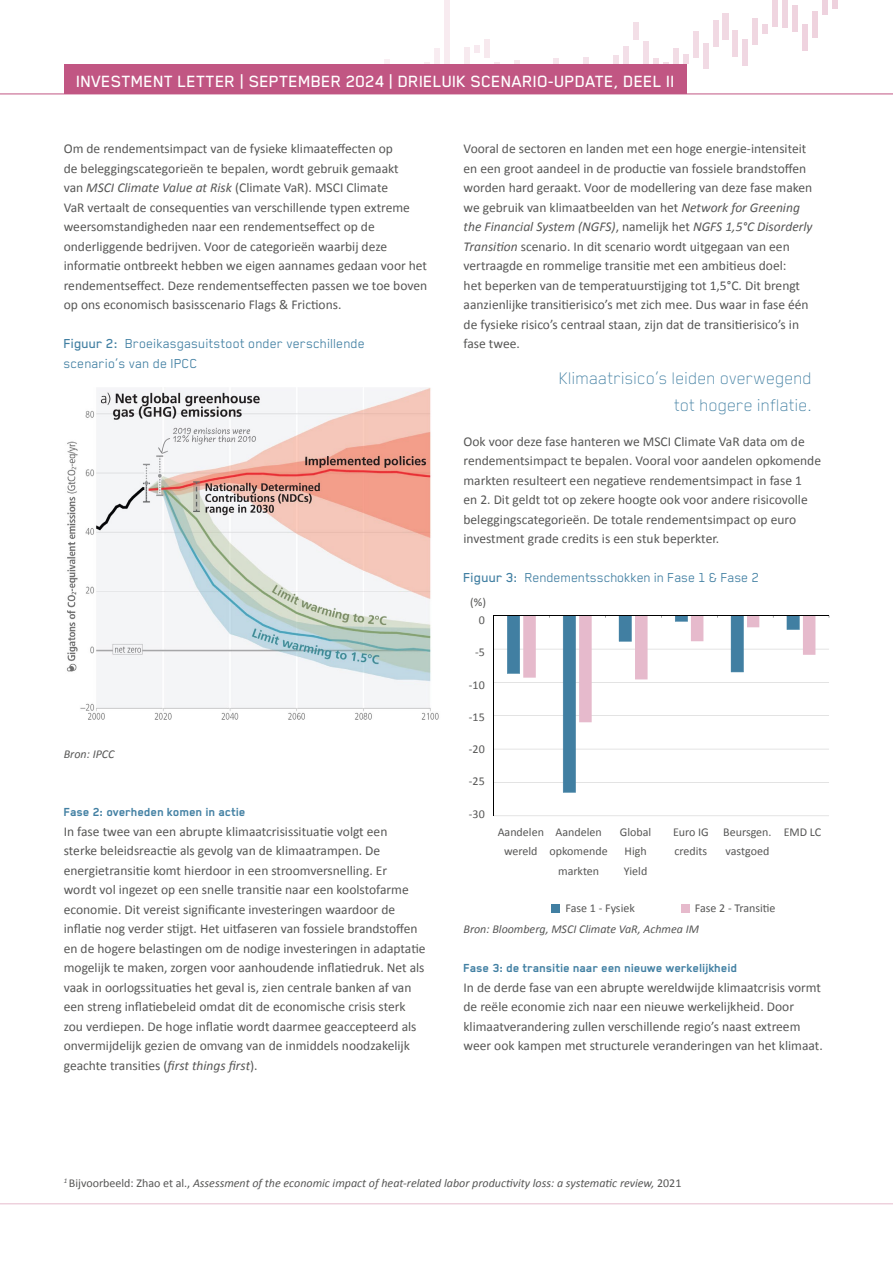
<style>
.page{position:relative;width:893px;height:1263px;background:#fff}
.page>*{position:absolute;margin:0;border:0;box-sizing:border-box;transform-origin:0 0}
.t1{font:100 19.5px/27px "Blender Pro";color:#417fa2;text-align:right}
.kop{font:500 18.75px "Blender Pro";color:#fff}
.Naam_grafiek{font:15px "Blender Pro";color:#417fa2}
.body{font:13.5px/19.5px "Calibri";color:#575756}
.Subkopje{font:700 13.5px "Blender Pro";color:#417fa2}
.Bron{font:italic 12px "Calibri";color:#575756}
.grafiek_8pt{font:12px/19.5px "Calibri";color:#575756;text-align:center}
.body-2{font:12px "Calibri";color:#575756}
.s1{font-style:italic}
.s2{font-weight:500}
.s3{font-style:normal}
</style>
<div class="page">
<hr style="left:0;top:1203px;width:893px;height:1px;background:#e6bbcd">
<div style="left:385px;top:59px;width:5px;height:26px;background:#f9eff3"></div>
<div style="left:424px;top:63px;width:5px;height:26px;background:#f8edf1"></div>
<div style="left:434px;top:49px;width:5px;height:26px;background:#f8ecf1"></div>
<div style="left:444px;top:0;width:5px;height:66px;background:#f8ebf0"></div>
<div style="left:464px;top:47px;width:5px;height:26px;background:#f7eaef"></div>
<svg style="left:474px;top:46px;width:5px;height:6px"></svg>
<div style="left:484px;top:39px;width:5px;height:19px;background:#f7e9ee"></div>
<div style="left:494px;top:63px;width:5px;height:26px;background:#f6e8ee"></div>
<div style="left:514px;top:60px;width:5px;height:26px;background:#f6e7ed"></div>
<div style="left:554px;top:58px;width:5px;height:26px;background:#f5e4eb"></div>
<div style="left:584px;top:57px;width:5px;height:26px;background:#f4e2ea"></div>
<div style="left:613px;top:55px;width:6px;height:26px;background:#f3e0e8"></div>
<div style="left:623px;top:47px;width:5px;height:25px;background:#f3dfe8"></div>
<div style="left:633px;top:22px;width:5px;height:17px;background:#f3dfe7"></div>
<div style="left:643px;top:41px;width:5px;height:26px;background:#f3dee7"></div>
<div style="left:653px;top:59px;width:5px;height:25px;background:#f3dde6"></div>
<div style="left:663px;top:62px;width:5px;height:26px;background:#f2dde6"></div>
<div style="left:673px;top:49px;width:5px;height:26px;background:#f2dce5"></div>
<svg style="left:683px;top:54px;width:5px;height:10px"></svg>
<div style="left:693px;top:32px;width:5px;height:26px;background:#f2dbe4"></div>
<div style="left:703px;top:43px;width:5px;height:26px;background:#f1dae4"></div>
<div style="left:713px;top:20px;width:5px;height:26px;background:#f1d9e3"></div>
<div style="left:723px;top:13px;width:5px;height:26px;background:#f1d9e3"></div>
<div style="left:733px;top:31px;width:5px;height:26px;background:#f1d8e2"></div>
<div style="left:743px;top:40px;width:5px;height:25px;background:#f0d7e2"></div>
<div style="left:753px;top:19px;width:5px;height:25px;background:#f0d7e1"></div>
<svg style="left:763px;top:25px;width:5px;height:9px"></svg>
<div style="left:773px;top:1px;width:5px;height:26px;background:#f0d5e0"></div>
<div style="left:783px;top:0;width:5px;height:28px;background:#efd5e0"></div>
<div style="left:793px;top:6px;width:5px;height:26px;background:#efd4df"></div>
<div style="left:802px;top:24px;width:6px;height:26px;background:#efd3df"></div>
<div style="left:812px;top:12px;width:5px;height:25px;background:#efd3de"></div>
<div style="left:822px;top:0;width:5px;height:15px;background:#eed2de"></div>
<svg style="left:832px;top:0;width:5px;height:8px"></svg>
<hr style="left:0;top:94px;width:893px;height:1px;background:#c15683">
<div style="left:552px;top:904px;width:8px;height:8px;background:#417fa2"></div>
<div style="left:681px;top:904px;width:8px;height:8px;background:#e6bacc"></div>
<div style="left:64px;top:64px;width:623px;height:30px;background:#c15683"></div>
<hr style="left:493px;top:815px;width:336px;height:1px;background:#ccc">
<hr style="left:493px;top:782px;width:336px;height:1px;background:#ccc">
<hr style="left:493px;top:749px;width:336px;height:1px;background:#ccc">
<hr style="left:493px;top:715px;width:336px;height:1px;background:#ccc">
<hr style="left:493px;top:682px;width:336px;height:1px;background:#ccc">
<hr style="left:493px;top:649px;width:336px;height:1px;background:#ccc">
<svg style="left:507px;top:616px;width:293px;height:176px"></svg>
<hr style="left:493px;top:615px;width:1px;height:201px;background:#000">
<hr style="left:493px;top:615px;width:336px;height:1px;background:#000">
<svg style="left:523px;top:616px;width:292px;height:106px"></svg>
<img style="left:66px;top:387px;width:373px;height:333px">
<p class="kop" style="left:77px;top:72px;width:600px">INVESTMENT LETTER | SEPTEMBER 2024 | DRIELUIK SCENARIO-UPDATE, DEEL II</p>
<p class="body" style="left:64px;top:139px;width:365px">Om de rendementsimpact van de fysieke klimaateffecten op<br>de beleggingscategorieën te bepalen, wordt gebruik gemaakt<br>van <span class="s1">MSCI Climate Value at Risk</span> (Climate VaR). MSCI Climate<br>VaR vertaalt de consequenties van verschillende typen extreme weersomstandigheden naar een rendementseffect op de onderliggende bedrijven. Voor de categorieën waarbij deze informatie ontbreekt hebben we eigen aannames gedaan voor het rendementseffect. Deze rendementseffecten passen we toe boven op ons economisch basisscenario Flags &amp; Frictions.</p>
<p class="body" style="left:464px;top:139px;width:350px">Vooral de sectoren en landen met een hoge energie-intensiteit en een groot aandeel in de productie van fossiele brandstoffen worden hard geraakt. Voor de modellering van deze fase maken we gebruik van klimaatbeelden van het <span class="s1">Network for Greening the Financial System (NGFS)</span>, namelijk het <span class="s1">NGFS 1,5°C Disorderly Transition</span> scenario. In dit scenario wordt uitgegaan van een vertraagde en rommelige transitie met een ambitieus doel:<br>het beperken van de temperatuurstijging tot 1,5°C. Dit brengt aanzienlijke transitierisico’s met zich mee. Dus waar in fase één de fysieke risico’s centraal staan, zijn dat de transitierisico’s in</p>
<p class="Naam_grafiek" style="left:64px;top:335px;width:303px"><span class="s2">Figuur 2:</span> Broeikasgasuitstoot onder verschillende</p>
<p class="body" style="left:464px;top:334px;width:58px">fase twee.</p>
<p class="Naam_grafiek" style="left:64px;top:355px;width:135px">scenario’s van de IPCC</p>
<p class="t1" style="left:559px;top:364px;width:255px">Klimaatrisico’s leiden overwegend tot hogere inflatie.</p>
<p class="body" style="left:463px;top:431px;width:359px">Ook voor deze fase hanteren we MSCI Climate VaR data om de rendementsimpact te bepalen. Vooral voor aandelen opkomende markten resulteert een negatieve rendementsimpact in fase 1<br>en 2. Dit geldt tot op zekere hoogte ook voor andere risicovolle beleggingscategorieën. De totale rendementsimpact op euro investment grade credits is een stuk beperkter.</p>
<p class="Naam_grafiek" style="left:464px;top:569px;width:297px"><span class="s2">Figuur 3:</span> Rendementsschokken in Fase 1 &amp; Fase 2</p>
<p class="Bron" style="left:64px;top:745px;width:52px">Bron: IPCC</p>
<p class="Subkopje" style="left:64px;top:805px;width:183px">Fase 2: overheden komen in actie</p>
<p class="body" style="left:64px;top:821px;width:363px">In fase twee van een abrupte klimaatcrisissituatie volgt een<br>sterke beleidsreactie als gevolg van de klimaatrampen. De energietransitie komt hierdoor in een stroomversnelling. Er<br>wordt vol ingezet op een snelle transitie naar een koolstofarme economie. Dit vereist significante investeringen waardoor de inflatie nog verder stijgt. Het uitfaseren van fossiele brandstoffen en de hogere belastingen om de nodige investeringen in adaptatie mogelijk te maken, zorgen voor aanhoudende inflatiedruk. Net als vaak in oorlogssituaties het geval is, zien centrale banken af van een streng inflatiebeleid omdat dit de economische crisis sterk zou verdiepen. De hoge inflatie wordt daarmee geaccepteerd als onvermijdelijk gezien de omvang van de inmiddels noodzakelijk geachte transities (<span class="s1">first things first</span>).</p>
<p class="body-2" style="left:470px;top:595px;width:17px">(%)</p>
<p class="grafiek_8pt" style="left:479px;top:610px;width:8px">0</p>
<p class="grafiek_8pt" style="left:475px;top:643px;width:11px">-5</p>
<p class="grafiek_8pt" style="left:469px;top:675px;width:17px">-10</p>
<p class="grafiek_8pt" style="left:469px;top:707px;width:17px">-15</p>
<p class="grafiek_8pt" style="left:469px;top:739px;width:17px">-20</p>
<p class="grafiek_8pt" style="left:469px;top:772px;width:17px">-25</p>
<p class="grafiek_8pt" style="left:469px;top:804px;width:17px">-30</p>
<p class="grafiek_8pt" style="left:555px;top:822px;width:48px">Aandelen</p>
<p class="grafiek_8pt" style="left:784px;top:822px;width:39px">EMD LC</p>
<p class="grafiek_8pt" style="left:550px;top:841px;width:60px">opkomende</p>
<p class="grafiek_8pt" style="left:558px;top:861px;width:43px">markten</p>
<p class="grafiek_8pt" style="left:498px;top:822px;width:48px">Aandelen wereld</p>
<p class="grafiek_8pt" style="left:620px;top:822px;width:33px">Global</p>
<p class="grafiek_8pt" style="left:673px;top:822px;width:37px">Euro IG</p>
<p class="grafiek_8pt" style="left:674px;top:842px;width:34px">credits</p>
<p class="grafiek_8pt" style="left:723px;top:822px;width:50px">Beursgen.</p>
<p class="grafiek_8pt" style="left:726px;top:842px;width:45px">vastgoed</p>
<p class="grafiek_8pt" style="left:624px;top:842px;width:24px">High</p>
<p class="grafiek_8pt" style="left:624px;top:861px;width:25px">Yield</p>
<p class="body-2" style="left:566px;top:901px;width:71px">Fase 1 - Fysiek</p>
<p class="body-2" style="left:695px;top:901px;width:82px">Fase 2 - Transitie</p>
<p class="Bron" style="left:463px;top:921px;width:237px">Bron: Bloomberg, MSCI Climate VaR, Achmea IM</p>
<p class="Subkopje" style="left:463px;top:961px;width:275px">Fase 3: de transitie naar een nieuwe werkelijkheid</p>
<p class="body" style="left:463px;top:977px;width:361px">In de derde fase van een abrupte wereldwijde klimaatcrisis vormt de reële economie zich naar een nieuwe werkelijkheid. Door klimaatverandering zullen verschillende regio’s naast extreem weer ook kampen met structurele veranderingen van het klimaat.</p>
<p class="Bron" style="left:64px;top:1174px;width:619px"><sup>1</sup> <span class="s3">Bijvoorbeeld: Zhao et al.,</span> Assessment of the economic impact of heat-related labor productivity loss: a systematic review, <span class="s3">2021</span></p>
</div>
